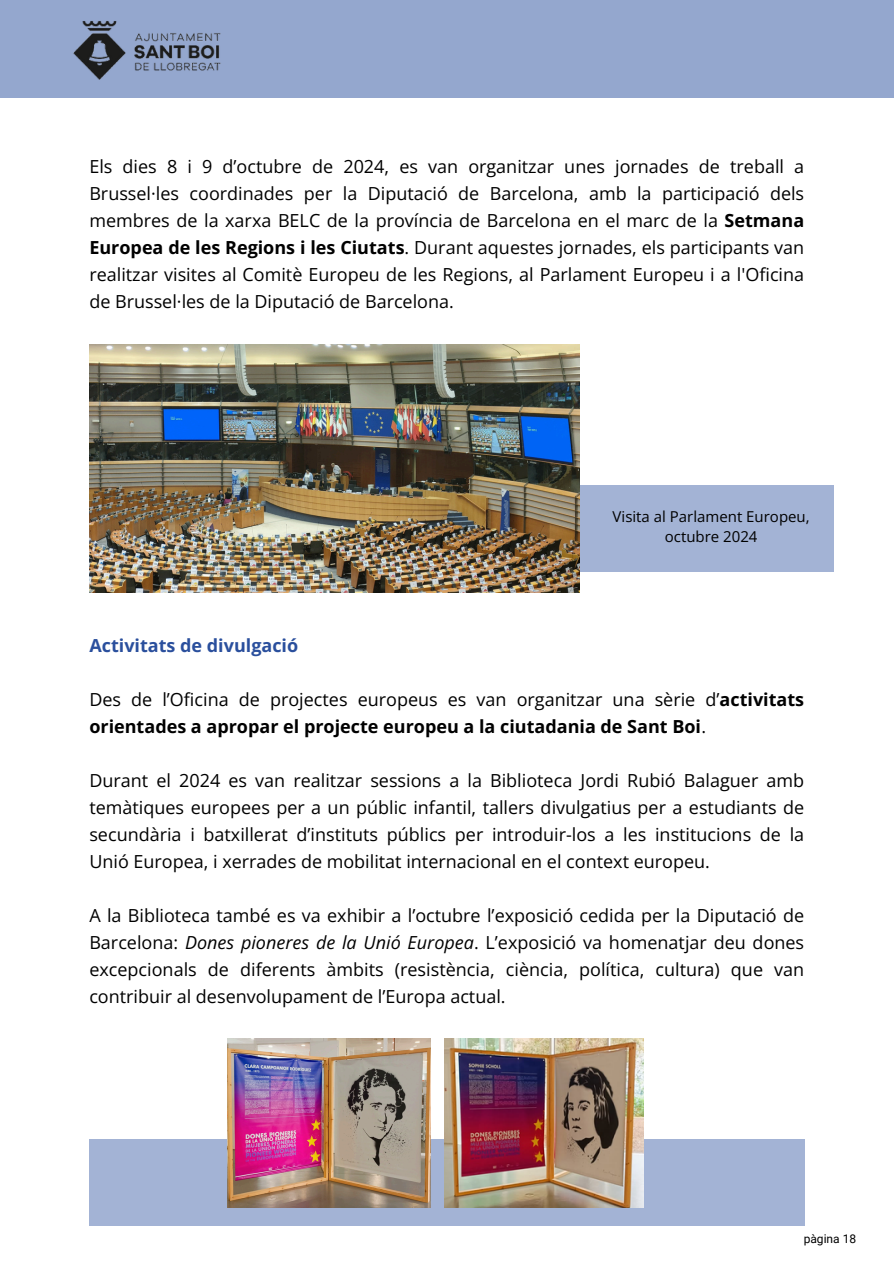
<style>
.page{position:relative;width:894px;height:1264px;background:#fff}
.page>*{position:absolute;margin:0;border:0;box-sizing:border-box;transform-origin:0 0}
.t1{font:18px/27px "Open Sans";color:#000;text-align:justify}
.t2{font:700 18px/27px "Open Sans";color:#000}
.t3{font:700 18px "Open Sans";color:#2a4f9d}
.t4{font:15px/20.2px "Open Sans";color:#000;text-align:center}
.t5{font:12px "Roboto";color:#000}
.s1{font-weight:700}
.s2{font-weight:400}
.s3{font-style:italic}
</style>
<div class="page">
<div style="left:0;top:0;width:893px;height:97px;background:#94a7ce"></div>
<img style="left:73px;top:21px;width:148px;height:59px">
<div style="left:579px;top:485px;width:254px;height:86px;background:#a3b3d5"></div>
<img style="left:89px;top:344px;width:490px;height:249px">
<div style="left:89px;top:1139px;width:715px;height:86px;background:#a3b3d5"></div>
<img style="left:227px;top:1038px;width:203px;height:169px">
<img style="left:444px;top:1038px;width:199px;height:169px">
<p class="t1" style="left:89px;top:152px;width:716px">Els dies 8 i 9 d’octubre de 2024, es van organitzar unes jornades de treball a Brussel·les coordinades per la Diputació de Barcelona, amb la participació dels membres de la xarxa BELC de la província de Barcelona en el marc de la <span class="s1">Setmana Europea de les Regions i les Ciutats</span>. Durant aquestes jornades, els participants van realitzar visites al Comitè Europeu de les Regions, al Parlament Europeu i a l'Oficina de Brussel·les de la Diputació de Barcelona.</p>
<h2 class="t4" style="left:612px;top:506px;width:198px">Visita al Parlament Europeu, octubre 2024</h2>
<p class="t3" style="left:89px;top:633px;width:210px">Activitats de divulgació</p>
<h3 class="t2" style="left:89px;top:685px;width:716px"><span class="s2">Des de l’Oficina de projectes europeus es van organitzar una sèrie d’</span>activitats orientades a apropar el projecte europeu a la ciutadania de Sant Boi<span class="s2">.</span></h3>
<h1 class="t1" style="left:89px;top:766px;width:716px">Durant el 2024 es van realitzar sessions a la Biblioteca Jordi Rubió Balaguer amb temàtiques europees per a un públic infantil, tallers divulgatius per a estudiants de secundària i batxillerat d’instituts públics per introduir-los a les institucions de la Unió Europea, i xerrades de mobilitat internacional en el context europeu.</h1>
<h2 class="t1" style="left:89px;top:901px;width:716px">A la Biblioteca també es va exhibir a l’octubre l’exposició cedida per la Diputació de Barcelona: <span class="s3">Dones pioneres de la Unió Europea</span>. L’exposició va homenatjar deu dones excepcionals de diferents àmbits (resistència, ciència, política, cultura) que van contribuir al desenvolupament de l’Europa actual.</h2>
<h2 class="t5" style="left:803px;top:1231px;width:54px">pàgina 18</h2>
</div>
